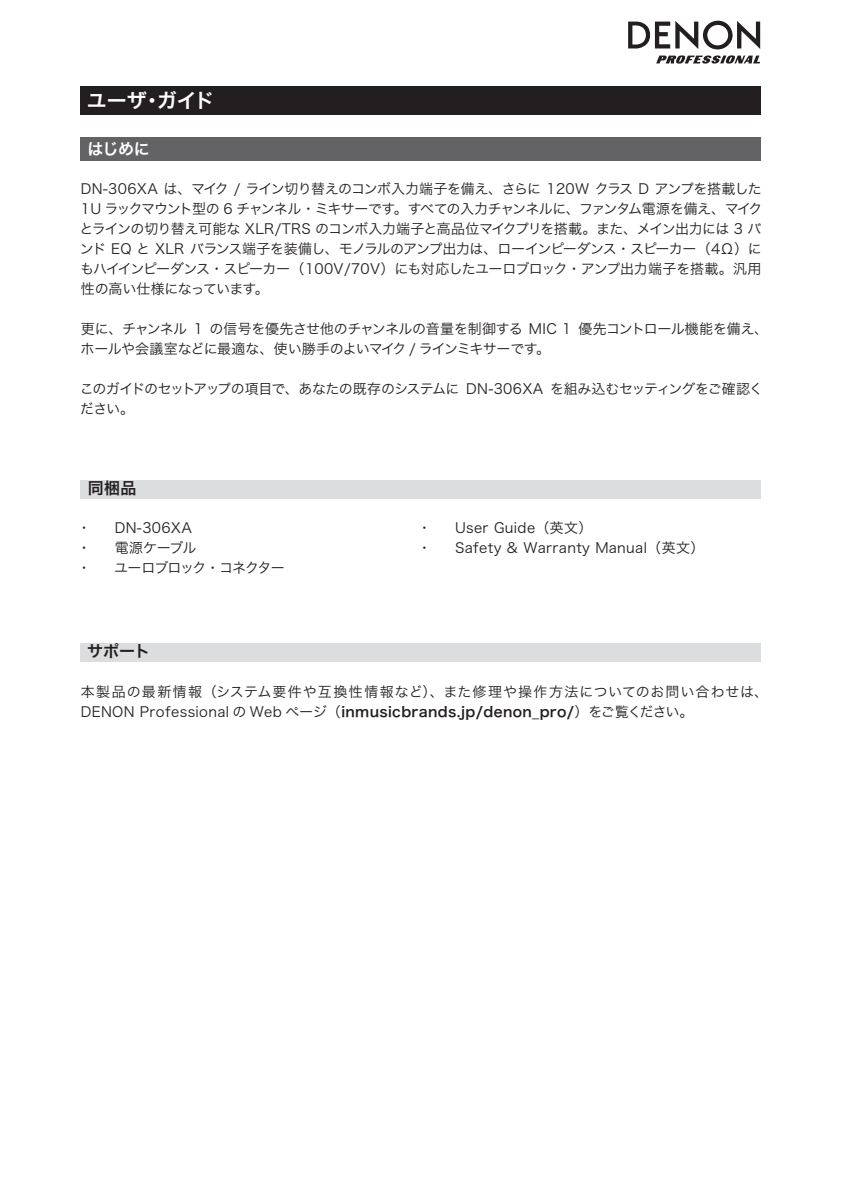
<style>
.page{position:relative;width:842px;height:1191px;background:#fff}
.page>*{position:absolute;margin:0;border:0;box-sizing:border-box;transform-origin:0 0}
.t1{font:20px "Hira Kaku Pro W6";letter-spacing:-.015em;color:#fff}
.t2{font:16px "Hira Kaku Pro W6";letter-spacing:.015em;color:#231f20}
.t3{font:16px "Hira Kaku Pro W6";color:#fff}
.t4{font:14px/20px "Hira Kaku Pro W3";letter-spacing:-.005em;color:#231f20;text-align:justify}
.t5{font:14px/20px "Hira Kaku Pro W3";letter-spacing:.025em;color:#231f20}
.t6{font:14px/20px "Hira Kaku Pro W3";letter-spacing:-.03em;color:#231f20}
.t7{font:14px/20px "Hira Kaku Pro W3";letter-spacing:-.045em;color:#231f20}
.t8{font:14px "Hira Kaku Pro W3";letter-spacing:-.07em;color:#231f20}
.s1{font-family:"Hira Kaku Pro W6"}
</style>
<div class="page">
<div style="left:80px;top:86px;width:680px;height:29px;background:#231f20"></div>
<div style="left:80px;top:137px;width:680px;height:24px;background:#636366"></div>
<div style="left:80px;top:642px;width:680px;height:19px;background:#dcdddf"></div>
<div style="left:80px;top:479px;width:680px;height:19px;background:#dcdddf"></div>
<svg style="left:628px;top:21px;width:132px;height:43px"></svg>
<h1 class="t1" style="left:87px;top:82px;width:129px">ユーザ・ガイド</h1>
<p class="t3" style="left:88px;top:135px;width:64px">はじめに</p>
<p class="t4" style="left:80px;top:178px;width:684px">DN-306XA は、マイク / ライン切り替えのコンボ入力端子を備え、さらに 120W クラス D アンプを搭載した1U ラックマウント型の 6 チャンネル・ミキサーです。すべての入力チャンネルに、ファンタム電源を備え、マイクとラインの切り替え可能な XLR/TRS のコンボ入力端子と高品位マイクプリを搭載。また、メイン出力には 3 バンド EQ と XLR バランス端子を装備し、モノラルのアンプ出力は、ローインピーダンス・スピーカー（4Ω）にもハイインピーダンス・スピーカー（100V/70V）にも対応したユーロブロック・アンプ出力端子を搭載。汎用性の高い仕様になっています。</p>
<p class="t6" style="left:80px;top:318px;width:689px">更に、チャンネル 1 の信号を優先させ他のチャンネルの音量を制御する MIC 1 優先コントロール機能を備え、ホールや会議室などに最適な、使い勝手のよいマイク / ラインミキサーです。</p>
<p class="t7" style="left:80px;top:378px;width:685px">このガイドのセットアップの項目で、あなたの既存のシステムに DN-306XA を組み込むセッティングをご確認ください。</p>
<p class="t2" style="left:88px;top:473px;width:50px">同梱品</p>
<p class="t4" style="left:77px;top:517px;width:15px">・</p>
<p class="t4" style="left:115px;top:517px;width:79px">DN-306XA</p>
<p class="t4" style="left:77px;top:537px;width:15px">・</p>
<p class="t4" style="left:115px;top:537px;width:83px">電源ケーブル</p>
<p class="t4" style="left:77px;top:557px;width:15px">・</p>
<p class="t8" style="left:114px;top:555px;width:172px">ユーロブロック・コネクター</p>
<p class="t2" style="left:87px;top:636px;width:64px">サポート</p>
<p class="t4" style="left:417px;top:517px;width:15px">・</p>
<p class="t5" style="left:455px;top:517px;width:139px">User Guide（英文）</p>
<p class="t4" style="left:417px;top:537px;width:15px">・</p>
<p class="t5" style="left:455px;top:537px;width:251px">Safety &amp; Warranty Manual（英文）</p>
<p class="t5" style="left:81px;top:680px;width:689px">本製品の最新情報（システム要件や互換性情報など）、また修理や操作方法についてのお問い合わせは、<br>DENON Professional の Web ページ（<span class="s1">inmusicbrands.jp/denon_pro/</span>）をご覧ください。</p>
</div>
